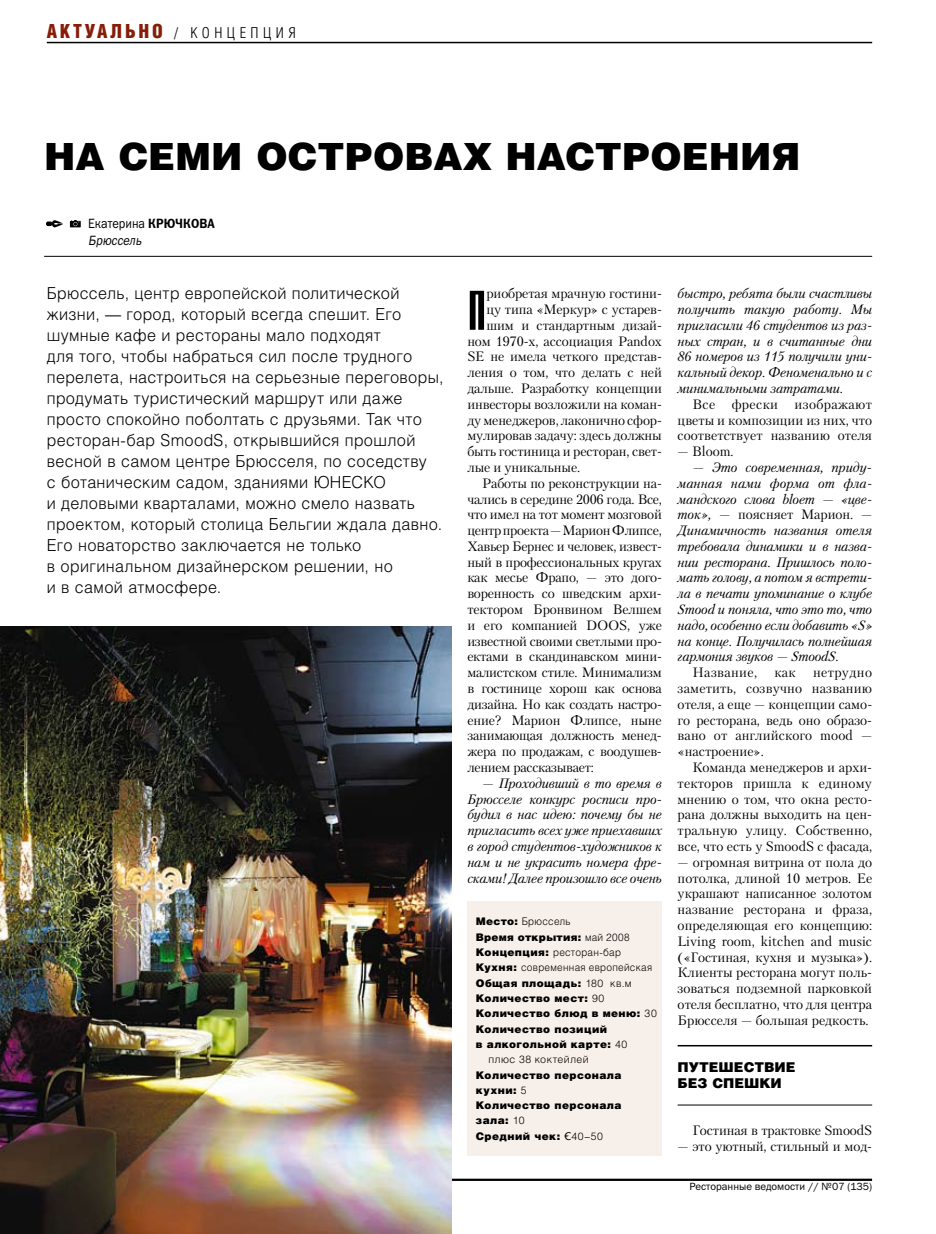
<style>
.page{position:relative;width:936px;height:1234px;background:#fff}
.page>*{position:absolute;margin:0;border:0;box-sizing:border-box;transform-origin:0 0}
.t1{font:55.65px "Compact C";color:#000;scale:1.05 1}
.t2{font:900 37.5px "Helios";color:#000}
.t3{font:300 16.5px/21px "Helios";letter-spacing:.025em;color:#000}
.t4{font:300 15px "Helios Cond";letter-spacing:.3em;color:#000}
.t5{font:13.5px/15.8px "Petersburg C";letter-spacing:-.01em;color:#000;text-align:justify}
.t6{font:italic 13.5px/15.8px "Petersburg C";letter-spacing:-.01em;color:#000;text-align:justify}
.t7{font:13.5px/16.8px "Franklin Gothic Book C";color:#000;scale:.89 1}
.t8{font:900 13.5px/15.8px "Helios";color:#000}
.t9{font:13.5px "Petersburg C";letter-spacing:.025em;color:#000}
.t10{font:900 10.5px/15.3px "Helios";letter-spacing:.04em;color:#000}
.t11{font:300 10.5px "Helios";letter-spacing:.025em;color:#000;scale:.95 1}
.t12{font:10.5px "Franklin Gothic Book C";color:#000}
.t13{font:300 10.5px "Helios";letter-spacing:.025em;color:#000}
.s1{font-weight:900;font-size:19.5px;color:#851d09}
.s2{font-family:"Franklin Gothic Demi C"}
.s3{font-style:italic}
.s4{font-weight:900}
.s5{font-weight:300}
.s6{font-family:"Verdana";font-weight:400}
.s7{font-style:normal}
</style>
<div class="page">
<hr style="left:677px;top:1044px;width:195px;height:2px;background:#000">
<hr style="left:677px;top:1104px;width:195px;height:1px;background:#000">
<hr style="left:47px;top:1178px;width:825px;height:2px;background:#000">
<hr style="left:47px;top:42px;width:825px;height:1px;background:#000">
<div style="left:467px;top:900px;width:195px;height:255px;background:#f7efe9"></div>
<svg style="left:46px;top:220px;width:17px;height:7px"></svg>
<svg style="left:70px;top:220px;width:11px;height:7px"></svg>
<hr style="left:44px;top:256px;width:828px;height:1px;background:#000">
<img style="left:0;top:626px;width:451px;height:607px">
<p class="t4" style="left:47px;top:24px;width:250px"><span class="s1">АКТУАЛЬНО</span> / КОНЦЕПЦИЯ</p>
<h2 class="t2" style="left:44px;top:133px;width:757px">НА СЕМИ ОСТРОВАХ НАСТРОЕНИЯ</h2>
<p class="t7" style="left:88px;top:215px;width:144px">Екатерина <span class="s2">КРЮЧКОВА<br></span><span class="s3">Брюссель</span></p>
<p class="t3" style="left:47px;top:282px;width:398px">Брюссель, центр европейской политической жизни, — город, который всегда спешит. Его шумные кафе и рестораны мало подходят<br>для того, чтобы набраться сил после трудного перелета, настроиться на серьезные переговоры, продумать туристический маршрут или даже просто спокойно поболтать с друзьями. Так что ресторан-бар SmoodS, открывшийся прошлой весной в самом центре Брюсселя, по соседству<br>с ботаническим садом, зданиями ЮНЕСКО<br>и деловыми кварталами, можно смело назвать проектом, который столица Бельгии ждала давно.<br>Его новаторство заключается не только<br>в оригинальном дизайнерском решении, но<br>и в самой атмосфере.</p>
<h1 class="t1" style="left:467px;top:283px;width:20px">П</h1>
<p class="t5" style="left:486px;top:285px;width:177px">риобретая мрачную гостини-</p>
<p class="t5" style="left:486px;top:301px;width:177px">цу типа «Меркур» с устарев-</p>
<p class="t5" style="left:486px;top:317px;width:177px">шим и стандартным дизай-</p>
<p class="t5" style="left:467px;top:333px;width:196px">ном 1970-х, ассоциация Pandox</p>
<p class="t5" style="left:467px;top:348px;width:196px">SE не имела четкого представ-</p>
<p class="t5" style="left:467px;top:364px;width:196px">ления о том, что делать с ней</p>
<p class="t5" style="left:467px;top:380px;width:196px">дальше. Разработку концепции</p>
<p class="t5" style="left:467px;top:396px;width:196px">инвесторы возложили на коман-</p>
<p class="t5" style="left:467px;top:411px;width:196px">ду менеджеров, лаконично сфор-</p>
<p class="t5" style="left:467px;top:427px;width:196px">мулировав задачу: здесь должны</p>
<p class="t5" style="left:467px;top:443px;width:196px">быть гостиница и ресторан, свет-</p>
<p class="t5" style="left:467px;top:459px;width:114px">лые и уникальные.</p>
<p class="t5" style="left:482px;top:475px;width:181px">Работы по реконструкции на-</p>
<p class="t5" style="left:467px;top:490px;width:196px">чались в середине 2006 года. Все,</p>
<p class="t5" style="left:467px;top:506px;width:196px">что имел на тот момент мозговой</p>
<p class="t5" style="left:467px;top:522px;width:196px">центр проекта — Марион Флипсе,</p>
<p class="t5" style="left:467px;top:538px;width:196px">Хавьер Бернес и человек, извест-</p>
<p class="t5" style="left:467px;top:554px;width:196px">ный в профессиональных кругах</p>
<p class="t5" style="left:467px;top:569px;width:196px">как месье Фрапо, — это дого-</p>
<p class="t5" style="left:467px;top:585px;width:196px">воренность со шведским архи-</p>
<p class="t5" style="left:467px;top:601px;width:196px">тектором Бронвином Велшем</p>
<p class="t5" style="left:467px;top:617px;width:196px">и его компанией DOOS, уже</p>
<p class="t5" style="left:467px;top:632px;width:196px">известной своими светлыми про-</p>
<p class="t5" style="left:467px;top:648px;width:196px">ектами в скандинавском мини-</p>
<p class="t5" style="left:467px;top:664px;width:196px">малистском стиле. Минимализм</p>
<p class="t5" style="left:467px;top:680px;width:196px">в гостинице хорош как основа</p>
<p class="t5" style="left:467px;top:696px;width:196px">дизайна. Но как создать настро-</p>
<p class="t5" style="left:467px;top:711px;width:196px">ение? Марион Флипсе, ныне</p>
<p class="t5" style="left:467px;top:727px;width:196px">занимающая должность менед-</p>
<p class="t5" style="left:467px;top:743px;width:196px">жера по продажам, с воодушев-</p>
<p class="t5" style="left:467px;top:759px;width:128px">лением рассказывает:</p>
<p class="t6" style="left:467px;top:775px;width:196px;text-indent:15px">— Проходивший в то время в Брюсселе конкурс росписи про&shy;будил в нас идею: почему бы не пригласить всех уже приехавших в город студентов-художников к нам и не украсить номера фре&shy;сками! Далее произошло все очень</p>
<p class="t11" style="left:476px;top:915px;width:101px"><span class="s4">Место:</span> Брюссель</p>
<p class="t10" style="left:476px;top:928px;width:155px">Время открытия: <span class="s5">май 2008</span></p>
<p class="t11" style="left:476px;top:945px;width:154px"><span class="s4">Концепция:</span> ресторан-бар</p>
<p class="t11" style="left:476px;top:961px;width:187px"><span class="s4">Кухня:</span> современная европейская</p>
<p class="t10" style="left:476px;top:974px;width:157px">Общая площадь: <span class="s5">180 кв.м</span></p>
<p class="t10" style="left:476px;top:989px;width:130px">Количество мест: <span class="s5">90</span></p>
<p class="t10" style="left:476px;top:1005px;width:182px">Количество блюд в меню: <span class="s5">30</span></p>
<p class="t10" style="left:476px;top:1020px;width:133px">Количество позиций</p>
<p class="t10" style="left:476px;top:1035px;width:153px">в алкогольной карте: <span class="s5">40</span></p>
<p class="t13" style="left:488px;top:1052px;width:102px">плюс 38 коктейлей</p>
<p class="t10" style="left:476px;top:1066px;width:147px">Количество персонала кухни: <span class="s5">5<br></span>Количество персонала зала: <span class="s5">10<br></span>Средний чек: <span class="s6">€</span><span class="s5">40–50</span></p>
<p class="t6" style="left:677px;top:285px;width:196px">быстро, ребята были счастливы получить такую работу. Мы пригласили 46 студентов из раз&shy;ных стран, и в считанные дни 86 номеров из 115 получили уни&shy;кальный декор. Феноменально и с минимальными затратами.</p>
<p class="t5" style="left:677px;top:396px;width:196px;text-indent:15px">Все фрески изображают цветы и композиции из них, что соответствует названию отеля</p>
<p class="t5" style="left:677px;top:443px;width:58px">— Bloom.</p>
<p class="t6" style="left:677px;top:459px;width:196px;text-indent:15px">— Это современная, приду&shy;манная нами форма от фла&shy;мандского слова bloem — «цве&shy;ток», — <span class="s7">поясняет Марион. — </span>Динамичность названия отеля требовала динамики и в назва&shy;нии ресторана. Пришлось поло&shy;мать голову, а потом я встрети&shy;ла в печати упоминание о клубе Smood и поняла, что это то, что надо, особенно если добавить «S» на конце. Получилась полнейшая гармония звуков — SmoodS.</p>
<p class="t9" style="left:692px;top:664px;width:66px">Название,</p>
<p class="t5" style="left:774px;top:664px;width:23px">как</p>
<p class="t5" style="left:677px;top:664px;width:196px;text-indent:135px">нетрудно заметить, созвучно названию отеля, а еще — концепции само&shy;го ресторана, ведь оно образо&shy;вано от английского mood — «настроение».</p>
<p class="t5" style="left:677px;top:759px;width:196px;text-indent:15px">Команда менеджеров и архи&shy;текторов пришла к единому мнению о том, что окна ресто&shy;рана должны выходить на цен&shy;тральную улицу. Собственно, все, что есть у SmoodS с фасада,</p>
<p class="t5" style="left:677px;top:853px;width:196px">— огромная витрина от пола до потолка, длиной 10 метров. Ее украшают написанное золотом название ресторана и фраза, определяющая его концепцию:<br>Living room, kitchen and music («Гостиная, кухня и музыка»).<br>Клиенты ресторана могут поль&shy;зоваться подземной парковкой отеля бесплатно, что для центра Брюсселя — большая редкость.</p>
<p class="t8" style="left:677px;top:1058px;width:119px">ПУТЕШЕСТВИЕ<br>БЕЗ СПЕШКИ</p>
<p class="t5" style="left:692px;top:1122px;width:181px">Гостиная в трактовке SmoodS</p>
<p class="t5" style="left:677px;top:1137px;width:196px">— это уютный, стильный и мод-</p>
<p class="t12" style="left:689px;top:1180px;width:184px">Ресторанные ведомости // №07 (135)</p>
</div>
